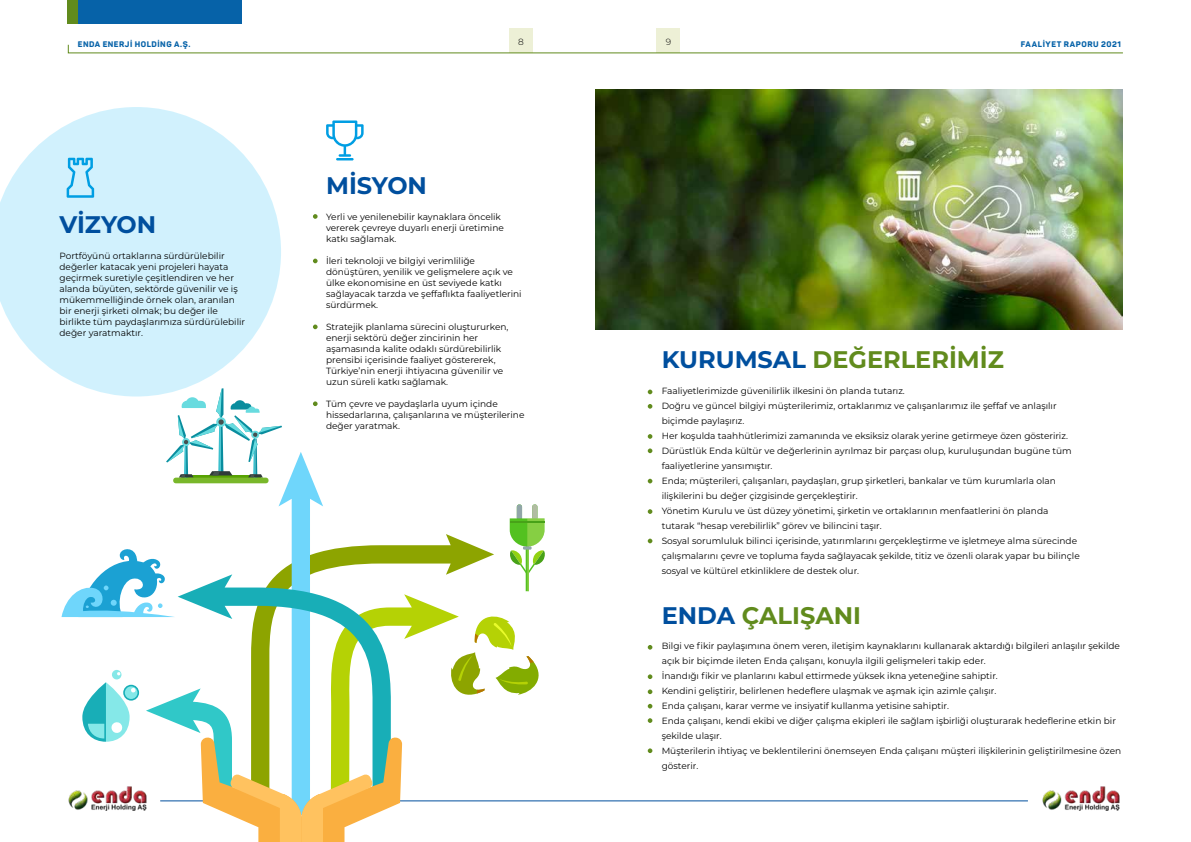
<style>
.page{position:relative;width:1191px;height:842px;background:#fff}
.page>*{position:absolute;margin:0;border:0;box-sizing:border-box;transform-origin:0 0}
.t1{font:700 24px "Montserrat";color:#618b1d}
.t2{font:700 24px "Montserrat";color:#004f9e}
.t3{font:9px/11px "Montserrat";color:#000}
.t4{font:300 9px "Montserrat";color:#000}
.t5{font:800 8px "Panton";letter-spacing:.065em;color:#0662a8}
.s1{color:#004f9e}
</style>
<div class="page">
<hr style="left:160px;top:800px;width:868px;height:1px;background:#004f9e">
<img style="left:1042px;top:786px;width:78px;height:25px">
<div style="left:508px;top:28px;width:24px;height:25px;background:#edf0d6"></div>
<div style="left:656px;top:28px;width:24px;height:25px;background:#edf0d6"></div>
<svg style="left:68px;top:44px;width:1055px;height:9px"></svg>
<div style="left:68px;top:0;width:10px;height:24px;background:#618b1d"></div>
<div style="left:78px;top:0;width:163px;height:24px;background:#0662a8"></div>
<svg style="left:0;top:107px;width:281px;height:281px;fill:#d1f1fd"></svg>
<svg style="left:67px;top:158px;width:27px;height:40px"></svg>
<svg style="left:326px;top:120px;width:37px;height:40px"></svg>
<img style="left:595px;top:89px;width:528px;height:241px">
<svg style="left:648px;top:390px;width:4px;height:4px"></svg>
<svg style="left:648px;top:434px;width:4px;height:5px"></svg>
<svg style="left:648px;top:479px;width:4px;height:4px"></svg>
<svg style="left:648px;top:539px;width:4px;height:4px"></svg>
<svg style="left:648px;top:404px;width:4px;height:5px"></svg>
<svg style="left:648px;top:448px;width:4px;height:5px"></svg>
<svg style="left:648px;top:509px;width:4px;height:5px"></svg>
<svg style="left:313px;top:214px;width:4px;height:5px"></svg>
<svg style="left:313px;top:259px;width:4px;height:4px"></svg>
<svg style="left:61px;top:388px;width:485px;height:454px"></svg>
<svg style="left:313px;top:325px;width:4px;height:4px"></svg>
<svg style="left:648px;top:645px;width:4px;height:5px"></svg>
<svg style="left:648px;top:674px;width:4px;height:5px"></svg>
<svg style="left:648px;top:689px;width:4px;height:5px"></svg>
<svg style="left:648px;top:718px;width:4px;height:5px"></svg>
<svg style="left:648px;top:748px;width:4px;height:5px"></svg>
<svg style="left:648px;top:704px;width:4px;height:4px"></svg>
<p class="t5" style="left:78px;top:39px;width:114px">ENDA ENERJİ HOLDİNG A.Ş.</p>
<p class="t4" style="left:518px;top:36px;width:7px">8</p>
<p class="t4" style="left:666px;top:36px;width:7px">9</p>
<p class="t5" style="left:1020px;top:39px;width:102px">FAALİYET RAPORU 2021</p>
<h1 class="t2" style="left:326px;top:168px;width:102px">MİSYON</h1>
<h1 class="t2" style="left:60px;top:207px;width:98px">VİZYON</h1>
<p class="t3" style="left:326px;top:211px;width:179px">Yerli ve yenilenebilir kaynaklara öncelik vererek çevreye duyarlı enerji üretimine katkı sağlamak.</p>
<p class="t3" style="left:326px;top:255px;width:197px">İleri teknoloji ve bilgiyi verimliliğe dönüştüren, yenilik ve gelişmelere açık ve ülke ekonomisine en üst seviyede katkı sağlayacak tarzda ve şeffaflıkta faaliyetlerini sürdürmek.</p>
<p class="t3" style="left:326px;top:321px;width:184px">Stratejik planlama sürecini oluştururken, enerji sektörü değer zincirinin her aşamasında kalite odaklı sürdürebilirlik prensibi içerisinde faaliyet göstererek, Türkiye’nin enerji ihtiyacına güvenilir ve uzun süreli katkı sağlamak.</p>
<p class="t3" style="left:326px;top:398px;width:200px">Tüm çevre ve paydaşlarla uyum içinde hissedarlarına, çalışanlarına ve müşterilerine değer yaratmak.</p>
<p class="t3" style="left:60px;top:250px;width:187px">Portföyünü ortaklarına sürdürülebilir değerler katacak yeni projeleri hayata geçirmek suretiyle çeşitlendiren ve her alanda büyüten, sektörde güvenilir ve iş mükemmelliğinde örnek olan, aranılan bir enerji şirketi olmak; bu değer ile birlikte tüm paydaşlarımıza sürdürülebilir değer yaratmaktır.</p>
<h1 class="t1" style="left:661px;top:342px;width:344px"><span class="s1">KURUMSAL</span> DEĞERLERİMİZ</h1>
<p class="t3" style="left:661px;top:383px;width:419px;line-height:15px">Faaliyetlerimizde güvenilirlik ilkesini ön planda tutarız.<br>Doğru ve güncel bilgiyi müşterilerimiz, ortaklarımız ve çalışanlarımız ile şeffaf ve anlaşılır biçimde paylaşırız.<br>Her koşulda taahhütlerimizi zamanında ve eksiksiz olarak yerine getirmeye özen gösteririz.<br>Dürüstlük Enda kültür ve değerlerinin ayrılmaz bir parçası olup, kuruluşundan bugüne tüm faaliyetlerine yansımıştır.<br>Enda; müşterileri, çalışanları, paydaşları, grup şirketleri, bankalar ve tüm kurumlarla olan ilişkilerini bu değer çizgisinde gerçekleştirir.<br>Yönetim Kurulu ve üst düzey yönetimi, şirketin ve ortaklarının menfaatlerini ön planda tutarak “hesap verebilirlik” görev ve bilincini taşır.<br>Sosyal sorumluluk bilinci içerisinde, yatırımlarını gerçekleştirme ve işletmeye alma sürecinde çalışmalarını çevre ve topluma fayda sağlayacak şekilde, titiz ve özenli olarak yapar bu bilinçle sosyal ve kültürel etkinliklere de destek olur.</p>
<h1 class="t1" style="left:661px;top:598px;width:201px"><span class="s1">ENDA</span> ÇALIŞANI</h1>
<p class="t3" style="left:661px;top:638px;width:461px;line-height:15px">Bilgi ve fikir paylaşımına önem veren, iletişim kaynaklarını kullanarak aktardığı bilgileri anlaşılır şekilde açık bir biçimde ileten Enda çalışanı, konuyla ilgili gelişmeleri takip eder.<br>İnandığı fikir ve planlarını kabul ettirmede yüksek ikna yeteneğine sahiptir.<br>Kendini geliştirir, belirlenen hedeflere ulaşmak ve aşmak için azimle çalışır.<br>Enda çalışanı, karar verme ve insiyatif kullanma yetisine sahiptir.<br>Enda çalışanı, kendi ekibi ve diğer çalışma ekipleri ile sağlam işbirliği oluşturarak hedeflerine etkin bir şekilde ulaşır.<br>Müşterilerin ihtiyaç ve beklentilerini önemseyen Enda çalışanı müşteri ilişkilerinin geliştirilmesine özen gösterir.</p>
</div>
